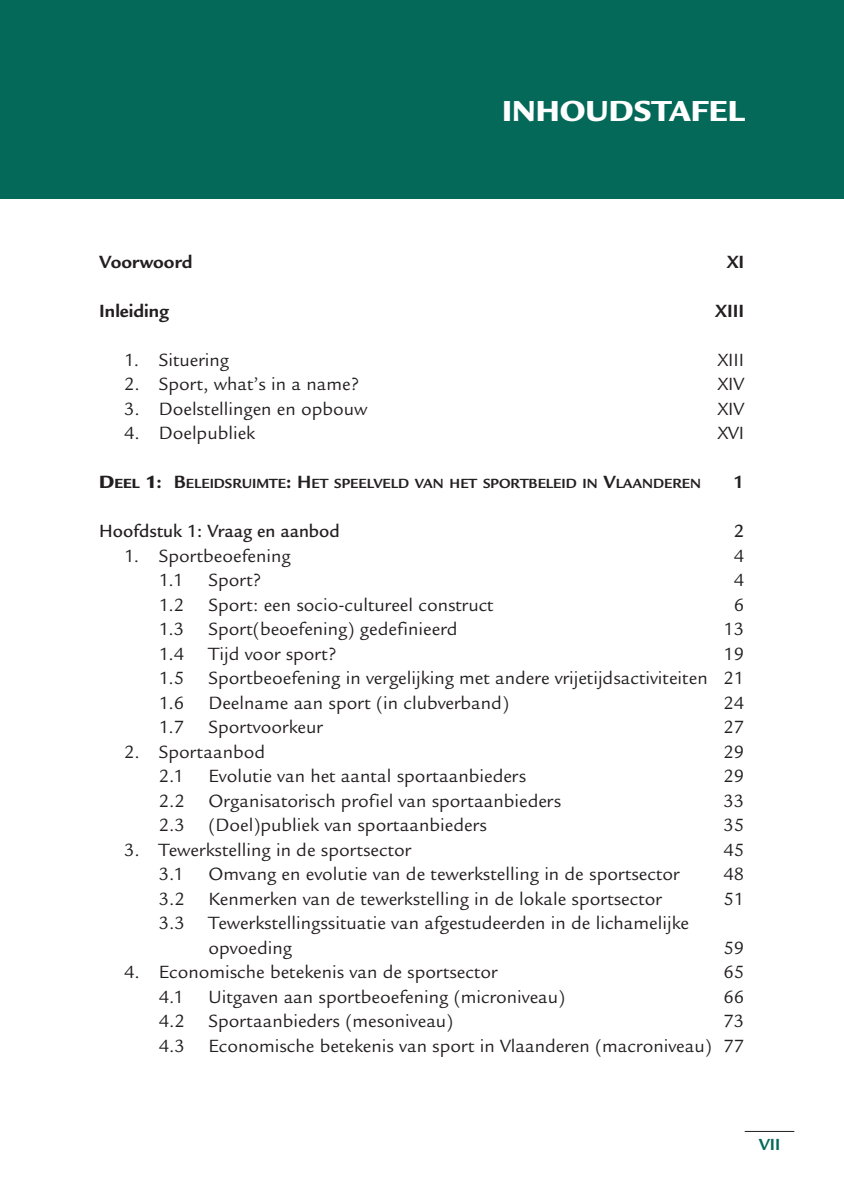
<style>
.page{position:relative;width:844px;height:1191px;background:#fff}
.page>*{position:absolute;margin:0;border:0;box-sizing:border-box;transform-origin:0 0}
.t1{font:900 31.5px "Legacy Sans";color:#fff}
.t2{font:19.25px/24.5px "Legacy Sans";color:#231f20}
.t3{font:700 19.25px "Legacy Sans";color:#231f20}
.t4{font:500 19.25px "Legacy Sans";color:#231f20;scale:.96 1}
.t5{font:500 19.25px "Legacy Sans";color:#231f20}
.t6{font:700 17.5px "Legacy Sans";color:#056959}
.t7{font:700 14.35px "Legacy Sans";color:#231f20}
.s1{font-weight:900;font-size:19.25px}
.s2{font-weight:900}
.s3{font-size:19.25px}
</style>
<div class="page">
<hr style="left:744px;top:1131px;width:50px;height:1px;background:#231f20">
<div style="left:0;top:0;width:843px;height:198px;background:#056959"></div>
<h1 class="t1" style="left:502px;top:99px;width:244px">INHOUDSTAFEL</h1>
<p class="t3" style="left:99px;top:254px;width:95px">Voorwoord</p>
<p class="t3" style="left:726px;top:254px;width:19px">XI</p>
<p class="t3" style="left:99px;top:303px;width:71px">Inleiding</p>
<p class="t3" style="left:715px;top:303px;width:30px">XIII</p>
<p class="t2" style="left:124px;top:349px;width:106px">1. Situering</p>
<p class="t2" style="left:717px;top:349px;width:28px">XIII</p>
<p class="t2" style="left:124px;top:374px;width:236px">2. Sport, what’s in a name?</p>
<p class="t2" style="left:717px;top:374px;width:28px">XIV</p>
<p class="t2" style="left:124px;top:398px;width:245px">3. Doelstellingen en opbouw</p>
<p class="t2" style="left:717px;top:398px;width:28px">XIV</p>
<p class="t2" style="left:124px;top:423px;width:132px">4. Doelpubliek</p>
<p class="t2" style="left:717px;top:423px;width:28px">XVI</p>
<p class="t7" style="left:99px;top:478px;width:603px"><span class="s1">D</span><span class="s2">EEL</span> <span class="s1">1</span><span class="s3">: B</span>ELEIDSRUIMTE<span class="s3">: H</span>ET SPEELVELD VAN HET SPORTBELEID IN <span class="s3">V</span>LAANDEREN</p>
<p class="t3" style="left:733px;top:475px;width:12px">1</p>
<p class="t4" style="left:99px;top:524px;width:252px">Hoofdstuk 1: Vraag en aanbod</p>
<p class="t5" style="left:733px;top:524px;width:12px">2</p>
<p class="t2" style="left:124px;top:545px;width:168px">1. Sportbeoefening</p>
<p class="t2" style="left:733px;top:545px;width:12px">4</p>
<p class="t2" style="left:159px;top:570px;width:26px">1.1</p>
<p class="t2" style="left:208px;top:570px;width:54px">Sport?</p>
<p class="t2" style="left:733px;top:570px;width:12px">4</p>
<p class="t2" style="left:159px;top:594px;width:27px">1.2</p>
<p class="t2" style="left:208px;top:594px;width:286px">Sport: een socio-cultureel construct</p>
<p class="t2" style="left:733px;top:594px;width:12px">6</p>
<p class="t2" style="left:159px;top:619px;width:27px">1.3</p>
<p class="t2" style="left:208px;top:619px;width:250px">Sport(beoefening) gedefinieerd</p>
<p class="t2" style="left:723px;top:619px;width:22px">13</p>
<p class="t2" style="left:159px;top:643px;width:27px">1.4</p>
<p class="t2" style="left:208px;top:643px;width:129px">Tijd voor sport?</p>
<p class="t2" style="left:723px;top:643px;width:22px">19</p>
<p class="t2" style="left:159px;top:668px;width:27px">1.5</p>
<p class="t2" style="left:208px;top:668px;width:537px">Sportbeoefening in vergelijking met andere vrijetijdsactiviteiten 21</p>
<p class="t2" style="left:159px;top:692px;width:27px">1.6</p>
<p class="t2" style="left:208px;top:692px;width:302px">Deelname aan sport (in clubverband)</p>
<p class="t2" style="left:723px;top:692px;width:22px">24</p>
<p class="t2" style="left:159px;top:717px;width:27px">1.7</p>
<p class="t2" style="left:208px;top:717px;width:116px">Sportvoorkeur</p>
<p class="t2" style="left:723px;top:717px;width:22px">27</p>
<p class="t2" style="left:124px;top:741px;width:142px">2. Sportaanbod</p>
<p class="t2" style="left:723px;top:741px;width:22px">29</p>
<p class="t2" style="left:159px;top:766px;width:27px">2.1</p>
<p class="t2" style="left:208px;top:766px;width:319px">Evolutie van het aantal sportaanbieders</p>
<p class="t2" style="left:723px;top:766px;width:22px">29</p>
<p class="t2" style="left:159px;top:790px;width:403px">2.2 Organisatorisch profiel van sportaanbieders</p>
<p class="t2" style="left:723px;top:790px;width:22px">33</p>
<p class="t2" style="left:159px;top:815px;width:329px">2.3 (Doel)publiek van sportaanbieders</p>
<p class="t2" style="left:723px;top:815px;width:22px">35</p>
<p class="t2" style="left:124px;top:839px;width:288px">3. Tewerkstelling in de sportsector</p>
<p class="t2" style="left:723px;top:839px;width:22px">45</p>
<p class="t2" style="left:159px;top:864px;width:27px">3.1</p>
<p class="t2" style="left:208px;top:864px;width:472px">Omvang en evolutie van de tewerkstelling in de sportsector</p>
<p class="t2" style="left:723px;top:864px;width:22px">48</p>
<p class="t2" style="left:159px;top:888px;width:504px">3.2 Kenmerken van de tewerkstelling in de lokale sportsector</p>
<p class="t2" style="left:723px;top:888px;width:22px">51</p>
<p class="t2" style="left:208px;top:913px;width:482px;text-indent:-50px">3.3 Tewerkstellingssituatie van afgestudeerden in de lichamelijke opvoeding</p>
<p class="t2" style="left:723px;top:937px;width:22px">59</p>
<p class="t2" style="left:124px;top:962px;width:375px">4. Economische betekenis van de sportsector</p>
<p class="t2" style="left:723px;top:962px;width:22px">65</p>
<p class="t2" style="left:159px;top:986px;width:27px">4.1</p>
<p class="t2" style="left:208px;top:986px;width:358px">Uitgaven aan sportbeoefening (microniveau)</p>
<p class="t2" style="left:723px;top:986px;width:22px">66</p>
<p class="t2" style="left:159px;top:1011px;width:296px">4.2 Sportaanbieders (mesoniveau)</p>
<p class="t2" style="left:159px;top:1011px;width:586px;text-align:right">73<br>4.3 Economische betekenis van sport in Vlaanderen (macroniveau) 77</p>
<p class="t6" style="left:758px;top:1138px;width:23px">VII</p>
</div>
